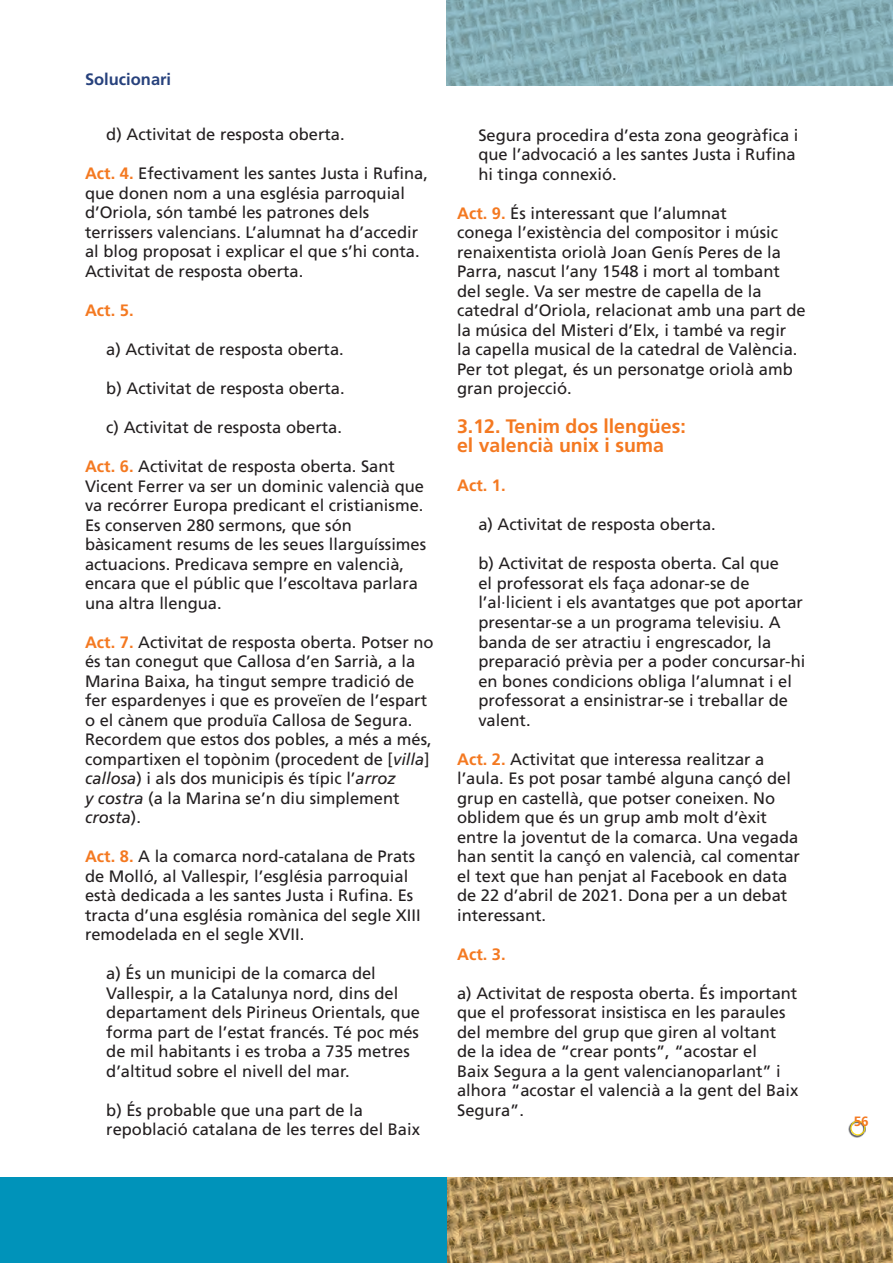
<style>
.page{position:relative;width:893px;height:1263px;background:#fff}
.page>*{position:absolute;margin:0;border:0;box-sizing:border-box;transform-origin:0 0}
.t1{font:700 19.5px/19.5px "Frutiger";color:#f47921}
.t2{font:16.5px/19.5px "Frutiger";color:#231f20}
.t3{font:700 16.5px "Frutiger";color:#f47921}
.t4{font:700 16.5px "Frutiger";color:#27417c}
.t5{font:700 13.5px "Frutiger";color:#f47921}
.s1{font-weight:700;color:#f47921}
.s2{font-style:italic}
</style>
<div class="page">
<img style="left:446px;top:0;width:447px;height:85px">
<img style="left:446px;top:1178px;width:447px;height:85px">
<div style="left:0;top:1178px;width:446px;height:85px;background:#0093ba"></div>
<img style="left:849px;top:1121px;width:16px;height:16px">
<div style="left:850px;top:1120px;width:15px;height:15px;border:1px solid #ffdc01;border-radius:50%"></div>
<p class="t4" style="left:85px;top:70px;width:88px">Solucionari</p>
<p class="t2" style="left:106px;top:125px;width:240px">d) Activitat de resposta oberta.</p>
<p class="t2" style="left:85px;top:164px;width:344px"><span class="s1">Act. 4.</span> Efectivament les santes Justa i Rufina, que donen nom a una església parroquial d’Oriola, són també les patrones dels terrissers valencians. L’alumnat ha d’accedir al blog proposat i explicar el que s’hi conta.<br>Activitat de resposta oberta.</p>
<p class="t3" style="left:85px;top:300px;width:50px">Act. 5.</p>
<p class="t2" style="left:106px;top:339px;width:239px">a) Activitat de resposta oberta.</p>
<p class="t2" style="left:106px;top:378px;width:240px">b) Activitat de resposta oberta.</p>
<p class="t2" style="left:106px;top:417px;width:237px">c) Activitat de resposta oberta.</p>
<p class="t2" style="left:85px;top:456px;width:343px"><span class="s1">Act. 6.</span> Activitat de resposta oberta. Sant Vicent Ferrer va ser un dominic valencià que va recórrer Europa predicant el cristianisme.<br>Es conserven 280 sermons, que són bàsicament resums de les seues llarguíssimes actuacions. Predicava sempre en valencià, encara que el públic que l’escoltava parlara una altra llengua.</p>
<p class="t2" style="left:85px;top:632px;width:350px"><span class="s1">Act. 7.</span> Activitat de resposta oberta. Potser no és tan conegut que Callosa d’en Sarrià, a la Marina Baixa, ha tingut sempre tradició de fer espardenyes i que es proveïen de l’espart o el cànem que produïa Callosa de Segura.<br>Recordem que estos dos pobles, a més a més, compartixen el topònim (procedent de [<span class="s2">villa</span>] <span class="s2">callosa</span>) i als dos municipis és típic l’<span class="s2">arroz<br>y costra</span> (a la Marina se’n diu simplement <span class="s2">crosta</span>).</p>
<p class="t2" style="left:85px;top:846px;width:337px"><span class="s1">Act. 8.</span> A la comarca nord-catalana de Prats de Molló, al Vallespir, l’església parroquial està dedicada a les santes Justa i Rufina. Es tracta d’una església romànica del segle XIII remodelada en el segle XVII.</p>
<p class="t2" style="left:106px;top:963px;width:315px">a) És un municipi de la comarca del Vallespir, a la Catalunya nord, dins del departament dels Pirineus Orientals, que forma part de l’estat francés. Té poc més de mil habitants i es troba a 735 metres d’altitud sobre el nivell del mar.</p>
<p class="t2" style="left:106px;top:1100px;width:315px">b) És probable que una part de la repoblació catalana de les terres del Baix</p>
<p class="t2" style="left:478px;top:125px;width:321px">Segura procedira d’esta zona geogràfica i que l’advocació a les santes Justa i Rufina hi tinga connexió.</p>
<p class="t2" style="left:457px;top:203px;width:350px"><span class="s1">Act. 9.</span> És interessant que l’alumnat<br>conega l’existència del compositor i músic renaixentista oriolà Joan Genís Peres de la Parra, nascut l’any 1548 i mort al tombant del segle. Va ser mestre de capella de la catedral d’Oriola, relacionat amb una part de la música del Misteri d’Elx, i també va regir<br>la capella musical de la catedral de València.<br>Per tot plegat, és un personatge oriolà amb gran projecció.</p>
<p class="t1" style="left:457px;top:416px;width:230px">3.12. Tenim dos llengües: el valencià unix i suma</p>
<p class="t3" style="left:457px;top:476px;width:50px">Act. 1.</p>
<p class="t2" style="left:478px;top:515px;width:239px">a) Activitat de resposta oberta.</p>
<p class="t2" style="left:478px;top:554px;width:329px">b) Activitat de resposta oberta. Cal que<br>el professorat els faça adonar-se de l’al·licient i els avantatges que pot aportar presentar-se a un programa televisiu. A banda de ser atractiu i engrescador, la preparació prèvia per a poder concursar-hi en bones condicions obliga l’alumnat i el professorat a ensinistrar-se i treballar de valent.</p>
<p class="t2" style="left:457px;top:749px;width:344px"><span class="s1">Act. 2.</span> Activitat que interessa realitzar a l’aula. Es pot posar també alguna cançó del grup en castellà, que potser coneixen. No oblidem que és un grup amb molt d’èxit entre la joventut de la comarca. Una vegada han sentit la cançó en valencià, cal comentar el text que han penjat al Facebook en data de 22 d’abril de 2021. Dona per a un debat interessant.</p>
<p class="t3" style="left:457px;top:944px;width:50px">Act. 3.</p>
<p class="t2" style="left:457px;top:983px;width:343px">a) Activitat de resposta oberta. És important que el professorat insistisca en les paraules del membre del grup que giren al voltant de la idea de “crear ponts”, “acostar el<br>Baix Segura a la gent valencianoparlant” i alhora “acostar el valencià a la gent del Baix Segura”.</p>
<p class="t5" style="left:854px;top:1114px;width:17px">56</p>
</div>
